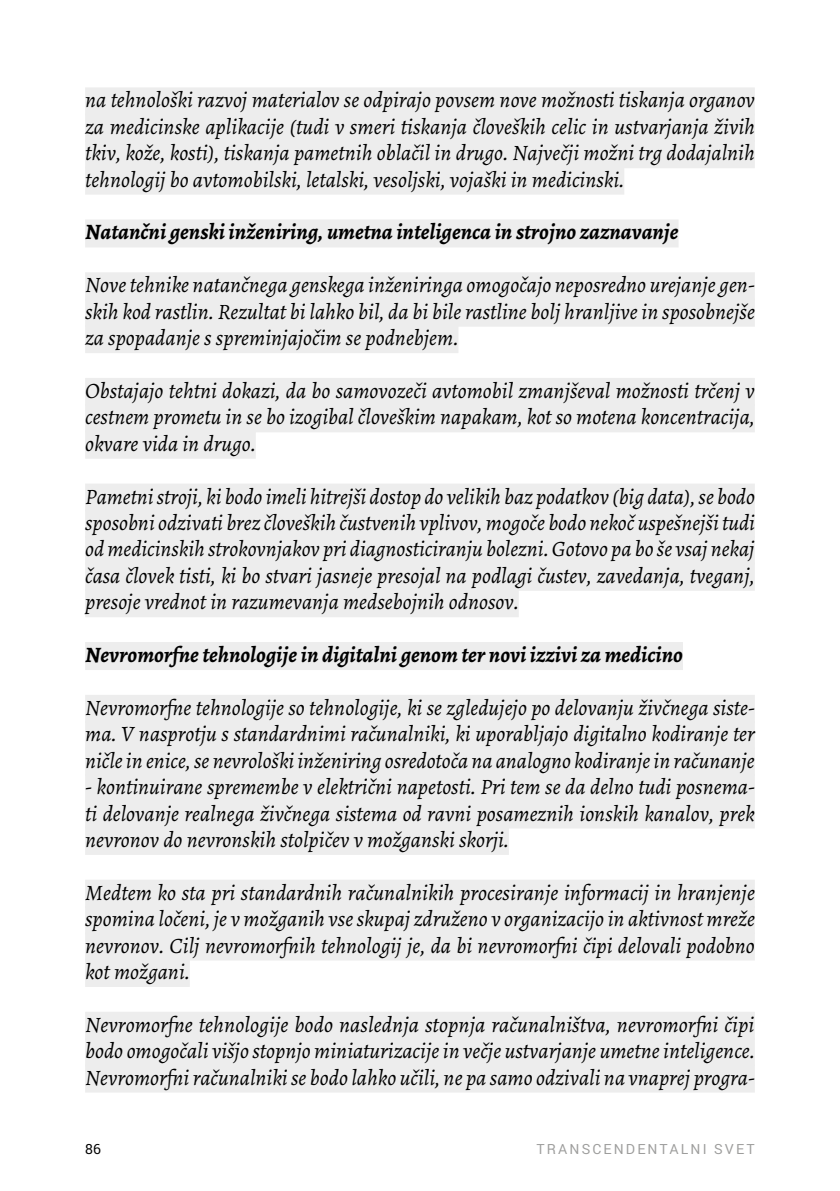
<style>
.page{position:relative;width:840px;height:1191px;background:#fff}
.page>*{position:absolute;margin:0;border:0;box-sizing:border-box;transform-origin:0 0}
.t1{font:italic 22px/26.4px "Alegreya";color:#000;text-align:justify}
.t2{font:italic 700 22px "Alegreya";color:#000}
.t3{font:14px "Roboto";letter-spacing:.15em;color:#9d9d9c}
.t4{font:14px "Roboto";color:#000}
</style>
<div class="page">
<div style="left:85px;top:87px;width:669px;height:28px;background:#ededed"></div>
<div style="left:85px;top:114px;width:669px;height:28px;background:#ededed"></div>
<div style="left:85px;top:140px;width:669px;height:28px;background:#ededed"></div>
<div style="left:85px;top:167px;width:539px;height:28px;background:#ededed"></div>
<div style="left:85px;top:219px;width:593px;height:28px;background:#ededed"></div>
<div style="left:85px;top:272px;width:669px;height:28px;background:#ededed"></div>
<div style="left:85px;top:299px;width:669px;height:28px;background:#ededed"></div>
<div style="left:85px;top:325px;width:373px;height:28px;background:#ededed"></div>
<div style="left:85px;top:378px;width:669px;height:28px;background:#ededed"></div>
<div style="left:85px;top:404px;width:669px;height:28px;background:#ededed"></div>
<div style="left:85px;top:431px;width:171px;height:28px;background:#ededed"></div>
<div style="left:85px;top:483px;width:669px;height:28px;background:#ededed"></div>
<div style="left:85px;top:510px;width:669px;height:28px;background:#ededed"></div>
<div style="left:85px;top:536px;width:669px;height:28px;background:#ededed"></div>
<div style="left:85px;top:563px;width:669px;height:28px;background:#ededed"></div>
<div style="left:85px;top:589px;width:433px;height:28px;background:#ededed"></div>
<div style="left:85px;top:642px;width:597px;height:28px;background:#ededed"></div>
<div style="left:85px;top:695px;width:669px;height:28px;background:#ededed"></div>
<div style="left:85px;top:721px;width:669px;height:28px;background:#ededed"></div>
<div style="left:85px;top:747px;width:669px;height:28px;background:#ededed"></div>
<div style="left:85px;top:774px;width:669px;height:28px;background:#ededed"></div>
<div style="left:85px;top:800px;width:669px;height:28px;background:#ededed"></div>
<div style="left:85px;top:827px;width:423px;height:28px;background:#ededed"></div>
<div style="left:85px;top:879px;width:669px;height:28px;background:#ededed"></div>
<div style="left:85px;top:906px;width:669px;height:28px;background:#ededed"></div>
<div style="left:85px;top:932px;width:669px;height:28px;background:#ededed"></div>
<div style="left:85px;top:959px;width:105px;height:28px;background:#ededed"></div>
<div style="left:85px;top:1011px;width:669px;height:28px;background:#ededed"></div>
<div style="left:85px;top:1038px;width:669px;height:28px;background:#ededed"></div>
<div style="left:85px;top:1064px;width:669px;height:28px;background:#ededed"></div>
<p class="t1" style="left:85px;top:87px;width:671px">na tehnološki razvoj materialov se odpirajo povsem nove možnosti tiskanja organov za medicinske aplikacije (tudi v smeri tiskanja človeških celic in ustvarjanja živih tkiv, kože, kosti), tiskanja pametnih oblačil in drugo. Največji možni trg dodajalnih tehnologij bo avtomobilski, letalski, vesoljski, vojaški in medicinski.</p>
<p class="t2" style="left:85px;top:218px;width:594px">Natančni genski inženiring, umetna inteligenca in strojno zaznavanje</p>
<p class="t1" style="left:85px;top:272px;width:671px">Nove tehnike natančnega genskega inženiringa omogočajo neposredno urejanje gen&shy;skih kod rastlin. Rezultat bi lahko bil, da bi bile rastline bolj hranljive in sposobnejše za spopadanje s spreminjajočim se podnebjem.</p>
<p class="t1" style="left:85px;top:377px;width:670px">Obstajajo tehtni dokazi, da bo samovozeči avtomobil zmanjševal možnosti trčenj v cestnem prometu in se bo izogibal človeškim napakam, kot so motena koncentracija, okvare vida in drugo.</p>
<p class="t1" style="left:85px;top:483px;width:671px">Pametni stroji, ki bodo imeli hitrejši dostop do velikih baz podatkov (big data), se bodo sposobni odzivati brez človeških čustvenih vplivov, mogoče bodo nekoč uspešnejši tudi od medicinskih strokovnjakov pri diagnosticiranju bolezni. Gotovo pa bo še vsaj nekaj časa človek tisti, ki bo stvari jasneje presojal na podlagi čustev, zavedanja, tveganj, presoje vrednot in razumevanja medsebojnih odnosov.</p>
<p class="t2" style="left:85px;top:640px;width:599px">Nevromorfne tehnologije in digitalni genom ter novi izzivi za medicino</p>
<p class="t1" style="left:85px;top:694px;width:670px">Nevromorfne tehnologije so tehnologije, ki se zgledujejo po delovanju živčnega siste&shy;ma. V nasprotju s standardnimi računalniki, ki uporabljajo digitalno kodiranje ter ničle in enice, se nevrološki inženiring osredotoča na analogno kodiranje in računanje</p>
<p class="t1" style="left:85px;top:773px;width:671px">- kontinuirane spremembe v električni napetosti. Pri tem se da delno tudi posnema&shy;ti delovanje realnega živčnega sistema od ravni posameznih ionskih kanalov, prek nevronov do nevronskih stolpičev v možganski skorji.</p>
<p class="t1" style="left:85px;top:879px;width:671px">Medtem ko sta pri standardnih računalnikih procesiranje informacij in hranjenje spomina ločeni, je v možganih vse skupaj združeno v organizacijo in aktivnost mreže nevronov. Cilj nevromorfnih tehnologij je, da bi nevromorfni čipi delovali podobno kot možgani.</p>
<p class="t1" style="left:85px;top:1011px;width:671px">Nevromorfne tehnologije bodo naslednja stopnja računalništva, nevromorfni čipi bodo omogočali višjo stopnjo miniaturizacije in večje ustvarjanje umetne inteligence.<br>Nevromorfni računalniki se bodo lahko učili, ne pa samo odzivali na vnaprej progra-</p>
<p class="t4" style="left:85px;top:1139px;width:17px">86</p>
<p class="t3" style="left:536px;top:1139px;width:220px">TRANSCENDENTALNI SVET</p>
</div>
